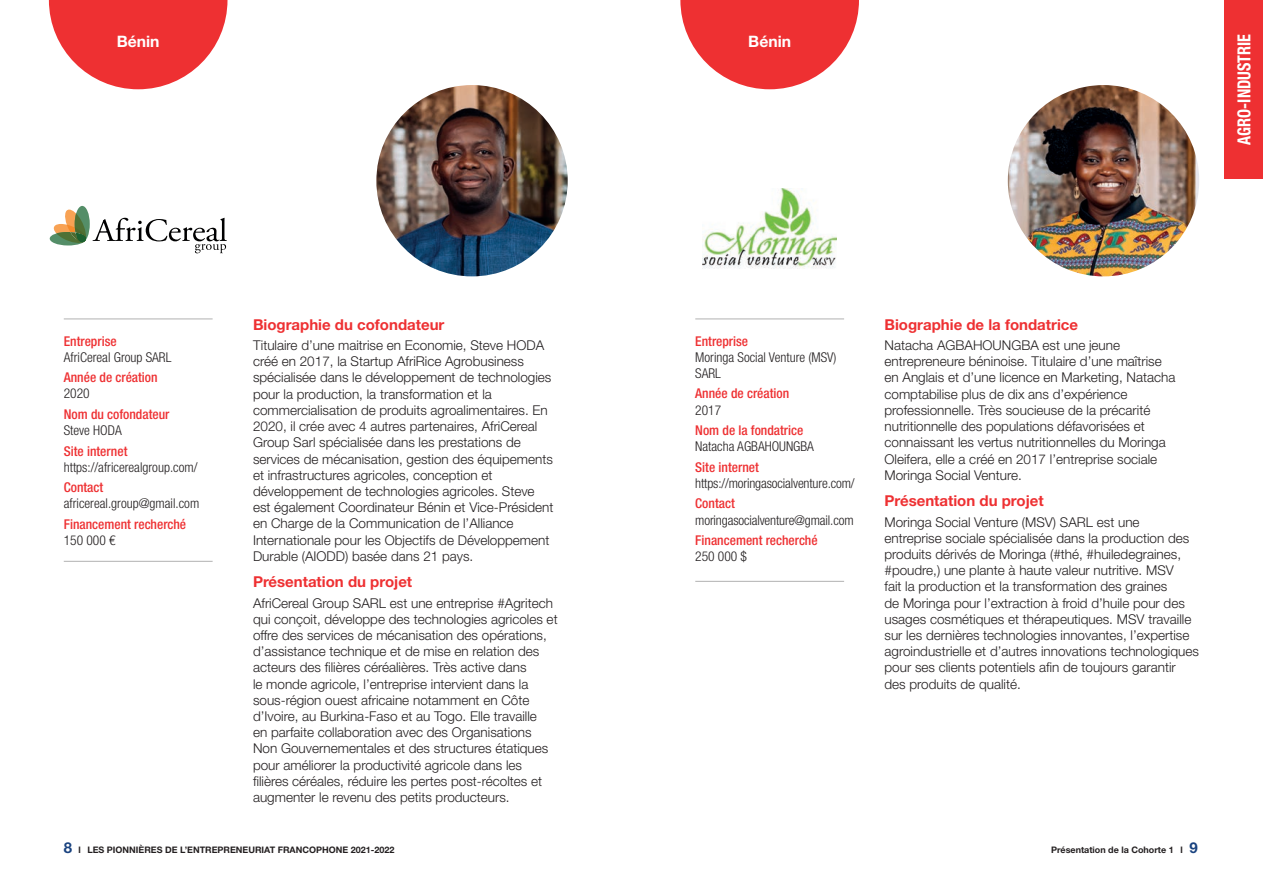
<style>
.page{position:relative;width:1263px;height:893px;background:#fff}
.page>*{position:absolute;margin:0;border:0;box-sizing:border-box;transform-origin:0 0}
.t1{font:700 condensed 18px "Helvetica Neue LT Std";color:#fff;scale:.9 1}
.t2{font:700 15.75px "Helvetica Neue LT Std";color:#fff}
.t3{font:700 15px "Helvetica Neue LT Std";color:#ee3032}
.t4{font:300 13.5px/16.2px "Helvetica Neue LT Std";color:#231f20}
.t5{font:300 condensed 13.5px/16.2px "Helvetica Neue LT Std";color:#231f20}
.t6{font:500 condensed 13.5px/16.2px "Helvetica Neue LT Std";color:#ee3032}
.t7{font:700 9px "Helvetica Neue LT Std";color:#231f20}
.s1{font-weight:500;color:#ee3032}
.s2{font-weight:300;color:#231f20}
.s3{font-size:15px;color:#1a4380}
.s4{font-stretch:condensed}
</style>
<div class="page">
<svg style="left:680px;top:0;width:179px;height:89px"></svg>
<svg style="left:49px;top:0;width:178px;height:89px"></svg>
<div style="left:1225px;top:0;width:38px;height:179px;background:#ee3032"></div>
<hr style="left:64px;top:319px;width:149px;height:1px;background:#9d9d9e">
<hr style="left:64px;top:561px;width:149px;height:1px;background:#9d9d9e">
<img style="left:376px;top:85px;width:192px;height:191px;border-radius:96px">
<img style="left:53px;top:224px;width:11px;height:8px">
<img style="left:64px;top:210px;width:11px;height:22px">
<img style="left:67px;top:225px;width:8px;height:7px">
<img style="left:75px;top:206px;width:15px;height:32px">
<img style="left:75px;top:213px;width:12px;height:27px">
<img style="left:75px;top:228px;width:11px;height:4px">
<img style="left:50px;top:232px;width:29px;height:14px">
<img style="left:56px;top:232px;width:14px;height:12px">
<img style="left:70px;top:232px;width:16px;height:12px">
<svg style="left:76px;top:233px;width:10px;height:9px"></svg>
<img style="left:93px;top:218px;width:134px;height:23px">
<img style="left:195px;top:244px;width:31px;height:9px">
<img style="left:703px;top:188px;width:134px;height:81px">
<hr style="left:695px;top:319px;width:149px;height:1px;background:#9d9d9e">
<hr style="left:695px;top:581px;width:149px;height:1px;background:#9d9d9e">
<img style="left:1008px;top:85px;width:191px;height:191px;border-radius:96px">
<p class="t2" style="left:117px;top:32px;width:44px">Bénin</p>
<p class="t2" style="left:748px;top:32px;width:44px">Bénin</p>
<p class="t1" style="left:1233px;top:145px;width:124px;rotate:-90deg">AGRO-INDUSTRIE</p>
<p class="t6" style="left:64px;top:332px;width:54px">Entreprise</p>
<p class="t5" style="left:64px;top:349px;width:109px">AfriCereal Group SARL</p>
<p class="t6" style="left:64px;top:369px;width:95px">Année de création</p>
<p class="t5" style="left:64px;top:385px;width:27px">2020</p>
<p class="t6" style="left:64px;top:406px;width:107px">Nom du cofondateur</p>
<p class="t5" style="left:64px;top:422px;width:59px">Steve HODA</p>
<p class="t6" style="left:64px;top:442px;width:65px">Site internet</p>
<p class="t5" style="left:64px;top:459px;width:135px">https://africerealgroup.com/</p>
<p class="t6" style="left:64px;top:479px;width:41px">Contact</p>
<p class="t5" style="left:64px;top:495px;width:137px">africereal.group@gmail.com</p>
<p class="t6" style="left:64px;top:516px;width:124px">Financement recherché</p>
<p class="t5" style="left:64px;top:532px;width:53px">150 000 €</p>
<p class="t3" style="left:253px;top:315px;width:193px">Biographie du cofondateur</p>
<p class="t4" style="left:253px;top:337px;width:302px">Titulaire d’une maitrise en Economie, Steve HODA créé en 2017, la Startup AfriRice Agrobusiness spécialisée dans le développement de technologies pour la production, la transformation et la commercialisation de produits agroalimentaires. En 2020, il crée avec 4 autres partenaires, AfriCereal Group Sarl spécialisée dans les prestations de services de mécanisation, gestion des équipements et infrastructures agricoles, conception et développement de technologies agricoles. Steve est également Coordinateur Bénin et Vice-Président en Charge de la Communication de l’Alliance Internationale pour les Objectifs de Développement Durable (AIODD) basée dans 21 pays.</p>
<p class="t3" style="left:253px;top:573px;width:161px">Présentation du projet</p>
<p class="t4" style="left:253px;top:594px;width:306px">AfriCereal Group SARL est une entreprise #Agritech qui conçoit, développe des technologies agricoles et offre des services de mécanisation des opérations, d’assistance technique et de mise en relation des acteurs des filières céréalières. Très active dans<br>le monde agricole, l’entreprise intervient dans la sous-région ouest africaine notamment en Côte d’Ivoire, au Burkina-Faso et au Togo. Elle travaille<br>en parfaite collaboration avec des Organisations Non Gouvernementales et des structures étatiques pour améliorer la productivité agricole dans les filières céréales, réduire les pertes post-récoltes et augmenter le revenu des petits producteurs.</p>
<p class="t5" style="left:695px;top:333px;width:143px"><span class="s1">Entreprise<br></span>Moringa Social Venture (MSV)<br>SARL</p>
<p class="t6" style="left:695px;top:385px;width:95px">Année de création<br><span class="s2">2017</span></p>
<p class="t5" style="left:695px;top:422px;width:120px"><span class="s1">Nom de la fondatrice<br></span>Natacha AGBAHOUNGBA</p>
<p class="t5" style="left:695px;top:459px;width:161px"><span class="s1">Site internet </span>https://moringasocialventure.com/</p>
<p class="t5" style="left:695px;top:495px;width:160px"><span class="s1">Contact </span>moringasocialventure@gmail.com</p>
<p class="t6" style="left:695px;top:532px;width:124px">Financement recherché<br><span class="s2">250 000 $</span></p>
<p class="t3" style="left:884px;top:315px;width:195px">Biographie de la fondatrice</p>
<p class="t4" style="left:884px;top:337px;width:292px">Natacha AGBAHOUNGBA est une jeune entrepreneure béninoise. Titulaire d’une maîtrise en Anglais et d’une licence en Marketing, Natacha comptabilise plus de dix ans d’expérience professionnelle. Très soucieuse de la précarité nutritionnelle des populations défavorisées et connaissant les vertus nutritionnelles du Moringa Oleifera, elle a créé en 2017 l’entreprise sociale Moringa Social Venture.</p>
<p class="t3" style="left:884px;top:492px;width:161px">Présentation du projet</p>
<p class="t4" style="left:884px;top:513px;width:316px">Moringa Social Venture (MSV) SARL est une entreprise sociale spécialisée dans la production des produits dérivés de Moringa (#thé, #huiledegraines, #poudre,) une plante à haute valeur nutritive. MSV<br>fait la production et la transformation des graines<br>de Moringa pour l’extraction à froid d’huile pour des usages cosmétiques et thérapeutiques. MSV travaille sur les dernières technologies innovantes, l’expertise agroindustrielle et d’autres innovations technologiques pour ses clients potentiels afin de toujours garantir des produits de qualité.</p>
<p class="t7" style="left:64px;top:844px;width:332px"><span class="s3">8</span> <span class="s4">I</span> LES PIONNIÈRES DE L’ENTREPRENEURIAT FRANCOPHONE 2021-2022</p>
<p class="t7" style="left:1051px;top:844px;width:148px">Présentation de la Cohorte 1 <span class="s4">I</span> <span class="s3">9</span></p>
</div>
